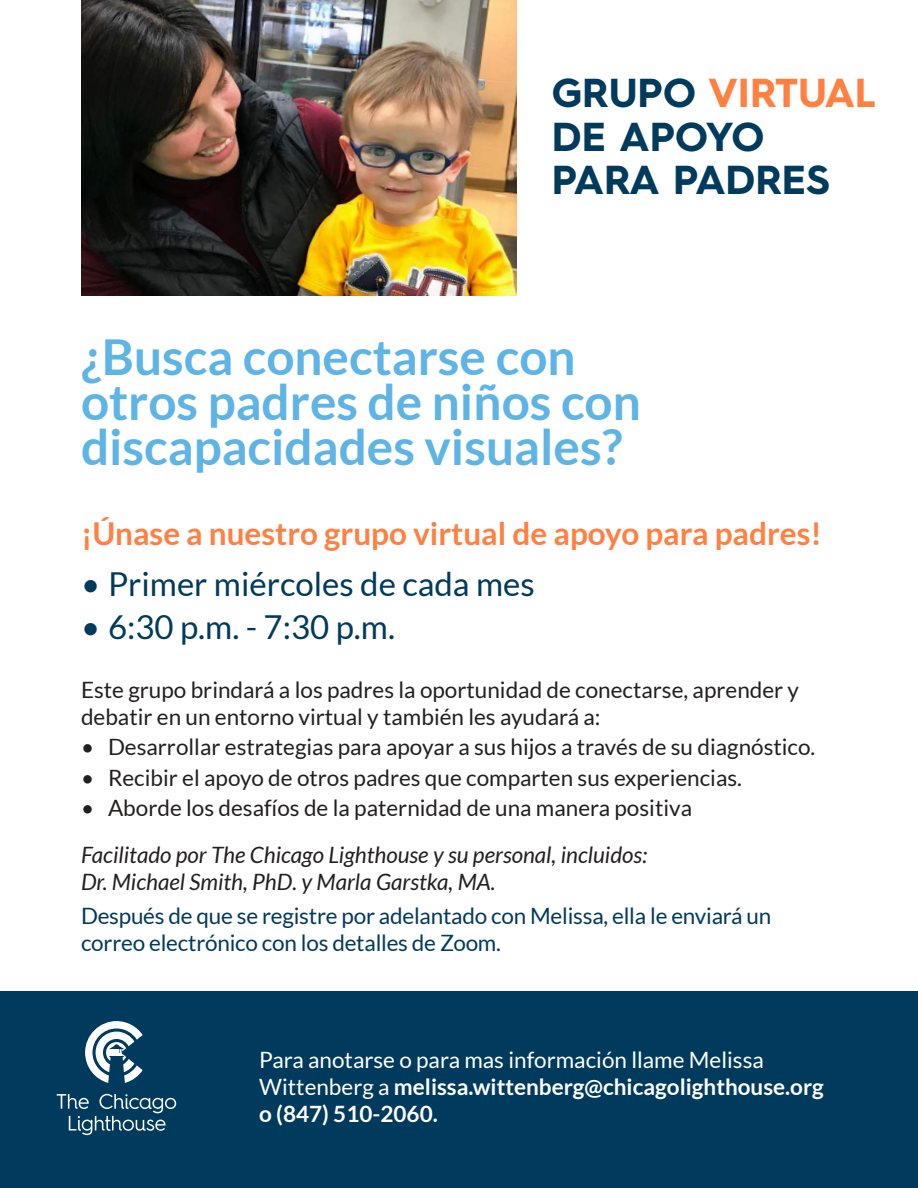
<style>
.page{position:relative;width:918px;height:1188px;background:#fff}
.page>*{position:absolute;margin:0;border:0;box-sizing:border-box;transform-origin:0 0}
.t1{font:700 49.5px/45px "Lato";color:#5eb4e5}
.t2{font:700 40.5px/43.5px "Hurme Geometric Sans 4";color:#003a5d}
.t3{font:33px "Lato";color:#003a5d}
.t4{font:700 31.5px "Lato";color:#ff8041}
.t5{font:22.5px/27px "Lato";color:#221f1f}
.t6{font:700 22.5px/27px "Lato";color:#fff}
.t7{font:22.5px/27px "Lato";letter-spacing:-.01em;color:#003a5d}
.t8{font:italic 22.5px/27px "Lato";color:#221f1f}
.s1{color:#ff8041}
.s2{font-weight:400}
</style>
<div class="page">
<div style="left:0;top:991px;width:918px;height:197px;background:#003a5d"></div>
<svg style="left:57px;top:1094px;width:119px;height:41px"></svg>
<svg style="left:85px;top:1021px;width:58px;height:62px"></svg>
<img style="left:81px;top:0;width:436px;height:296px">
<h2 class="t2" style="left:552px;top:71px;width:326px">GRUPO <span class="s1">VIRTUAL<br></span>DE APOYO<br>PARA PADRES</h2>
<h1 class="t1" style="left:81px;top:335px;width:561px">¿Busca conectarse con otros padres de niños con discapacidades visuales?</h1>
<h3 class="t4" style="left:81px;top:516px;width:742px">¡Únase a nuestro grupo virtual de apoyo para padres!</h3>
<h3 class="t3" style="left:81px;top:566px;width:455px">• Primer miércoles de cada mes</h3>
<h3 class="t3" style="left:81px;top:608px;width:316px">• 6:30 p.m. - 7:30 p.m.</h3>
<p class="t5" style="left:81px;top:676px;width:720px">Este grupo brindará a los padres la oportunidad de conectarse, aprender y debatir en un entorno virtual y también les ayudará a:</p>
<p class="t5" style="left:81px;top:734px;width:736px">• Desarrollar estrategias para apoyar a sus hijos a través de su diagnóstico.</p>
<p class="t5" style="left:81px;top:764px;width:663px">• Recibir el apoyo de otros padres que comparten sus experiencias.</p>
<p class="t5" style="left:81px;top:794px;width:613px">• Aborde los desafíos de la paternidad de una manera positiva</p>
<p class="t8" style="left:81px;top:843px;width:568px">Facilitado por The Chicago Lighthouse y su personal, incluidos:<br>Dr. Michael Smith, PhD. y Marla Garstka, MA.</p>
<p class="t7" style="left:81px;top:902px;width:692px">Después de que se registre por adelantado con Melissa, ella le enviará un correo electrónico con los detalles de Zoom.</p>
<p class="t6" style="left:259px;top:1047px;width:566px"><span class="s2">Para anotarse o para mas información llame Melissa<br>Wittenberg a</span> melissa.wittenberg@chicagolighthouse.org o (847) 510-2060.</p>
</div>
